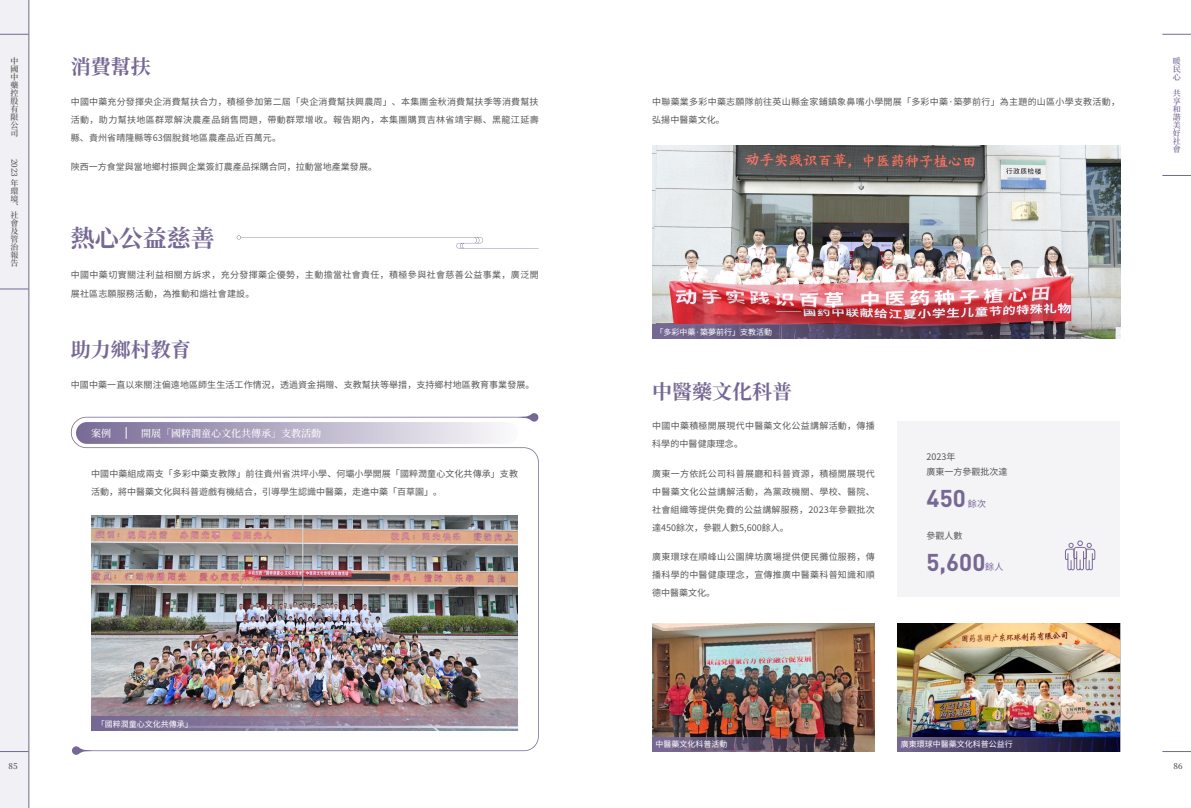
<style>
.page{position:relative;width:1191px;height:808px;background:#fff}
.page>*{position:absolute;margin:0;border:0;box-sizing:border-box;transform-origin:0 0}
.t1{font:700 24px "DIN Pro";letter-spacing:.005em;color:#766895}
.t2{font:700 24px "Source Han Serif CN";color:#766895}
.t3{font:700 20px "Source Han Serif CN";color:#766895}
.t4{font:500 10px "Source Han Serif CN";color:#fff}
.t5{font:9px/18px "Source Han Sans CN";letter-spacing:.01em;color:#595757;text-align:justify}
.t6{font:9px/18px "Source Han Sans CN";letter-spacing:.03em;color:#595757}
.t7{font:9px/18px "Source Han Sans CN";letter-spacing:.04em;color:#595757}
.t8{font:9px "Source Han Sans CN";color:#766895}
.t9{font:8px "Source Han Sans CN";color:#fff}
.t10{font:600 8px/8px "Source Han Serif SC";color:#595757;text-align:justify}
.t11{font:600 8px/8px "Source Han Serif SC";color:#766895;text-align:justify}
</style>
<div class="page">
<div style="left:0;top:0;width:29px;height:808px;background:#f1f0f4"></div>
<svg style="left:0;top:34px;width:28px;height:1px"></svg>
<hr style="left:28px;top:0;width:1px;height:808px;background:#766895">
<svg style="left:1162px;top:34px;width:29px;height:1px"></svg>
<svg style="left:0;top:289px;width:29px;height:1px"></svg>
<svg style="left:1162px;top:175px;width:29px;height:1px"></svg>
<svg style="left:0;top:751px;width:29px;height:1px"></svg>
<svg style="left:1162px;top:751px;width:29px;height:1px"></svg>
<div style="left:897px;top:421px;width:223px;height:176px;background:#f4f3f6"></div>
<img style="left:652px;top:145px;width:468px;height:180px">
<img style="left:652px;top:624px;width:222px;height:113px">
<img style="left:897px;top:624px;width:223px;height:127px">
<svg style="left:237px;top:235px;width:302px;height:14px"></svg>
<img style="left:71px;top:413px;width:468px;height:342px">
<svg style="left:652px;top:325px;width:468px;height:14px;background:#5b546c"></svg>
<svg style="left:652px;top:737px;width:222px;height:14px;background:#635467"></svg>
<svg style="left:897px;top:737px;width:222px;height:14px;background:#3e375d"></svg>
<svg style="left:1065px;top:540px;width:30px;height:30px"></svg>
<p class="t10" style="left:10px;top:57px;width:10px">中國中藥控股有限公司</p>
<p class="t11" style="left:1172px;top:57px;width:10px">暖民心</p>
<h2 class="t3" style="left:71px;top:57px;width:81px">消費幫扶</h2>
<p class="t5" style="left:71px;top:92px;width:469px">中國中藥充分發揮央企消費幫扶合力，積極參加第二屆「央企消費幫扶興農周」、本集團金秋消費幫扶季等消費幫扶活動，助力幫扶地區群眾解決農產品銷售問題，帶動群眾增收。報告期內，本集團購買吉林省靖宇縣、黑龍江延壽縣、貴州省晴隆縣等63個脫貧地區農產品近百萬元。</p>
<p class="t5" style="left:71px;top:158px;width:307px">陝西一方食堂與當地鄉村振興企業簽訂農產品採購合同，拉動當地產業發展。</p>
<p class="t11" style="left:1172px;top:89px;width:9px">共享和諧美好社會</p>
<p class="t6" style="left:652px;top:92px;width:469px">中聯藥業多彩中藥志願隊前往英山縣金家鋪鎮象鼻嘴小學開展「多彩中藥·築夢前行」為主題的山區小學支教活動，弘揚中醫藥文化。</p>
<p class="t10" style="left:18px;top:159px;width:20px;rotate:90deg">2023</p>
<p class="t10" style="left:10px;top:179px;width:10px">年環境、社會及管治報告</p>
<h1 class="t2" style="left:71px;top:226px;width:145px">熱心公益慈善</h1>
<p class="t7" style="left:71px;top:266px;width:469px">中國中藥切實關注利益相關方訴求，充分發揮藥企優勢，主動擔當社會責任，積極參與社會慈善公益事業，廣泛開展社區志願服務活動，為推動和諧社會建設。</p>
<h2 class="t3" style="left:71px;top:340px;width:121px">助力鄉村教育</h2>
<p class="t5" style="left:71px;top:375px;width:465px">中國中藥一直以來關注偏遠地區師生生活工作情況，透過資金捐贈、支教幫扶等舉措，支持鄉村地區教育事業發展。</p>
<p class="t4" style="left:91px;top:428px;width:21px">案例</p>
<p class="t4" style="left:141px;top:428px;width:181px">開展「國粹潤童心文化共傳承」支教活動</p>
<p class="t5" style="left:91px;top:465px;width:428px">中國中藥組成兩支「多彩中藥支教隊」前往貴州省洪坪小學、何壩小學開展「國粹潤童心文化共傳承」支教活動，將中醫藥文化與科普遊戲有機結合，引導學生認識中醫藥，走進中藥「百草園」。</p>
<p class="t9" style="left:97px;top:719px;width:97px">「國粹潤童心文化共傳承」</p>
<p class="t9" style="left:655px;top:327px;width:118px">「多彩中藥·築夢前行」支教活動</p>
<h2 class="t3" style="left:652px;top:381px;width:141px">中醫藥文化科普</h2>
<p class="t6" style="left:652px;top:417px;width:224px">中國中藥積極開展現代中醫藥文化公益講解活動，傳播科學的中醫健康理念。</p>
<p class="t5" style="left:652px;top:464px;width:224px">廣東一方依託公司科普展廳和科普資源，積極開展現代中醫藥文化公益講解活動，為黨政機關、學校、醫院、社會組織等提供免費的公益講解服務，2023年參觀批次達450餘次，參觀人數5,600餘人。</p>
<p class="t5" style="left:652px;top:548px;width:224px">廣東環球在順峰山公園牌坊廣場提供便民攤位服務，傳播科學的中醫健康理念，宣傳推廣中醫藥科普知識和順德中醫藥文化。</p>
<p class="t5" style="left:926px;top:449px;width:82px;line-height:15.3px">2023年<br>廣東一方參觀批次達</p>
<h1 class="t1" style="left:926px;top:482px;width:41px">450</h1>
<p class="t8" style="left:968px;top:498px;width:20px">餘次</p>
<p class="t5" style="left:926px;top:527px;width:37px">參觀人數</p>
<h1 class="t1" style="left:926px;top:546px;width:60px">5,600</h1>
<p class="t8" style="left:985px;top:562px;width:20px">餘人</p>
<p class="t9" style="left:655px;top:740px;width:73px">中醫藥文化科普活動</p>
<p class="t9" style="left:901px;top:740px;width:113px">廣東環球中醫藥文化科普公益行</p>
<p class="t10" style="left:9px;top:763px;width:11px">85</p>
<p class="t10" style="left:1173px;top:763px;width:11px">86</p>
</div>
